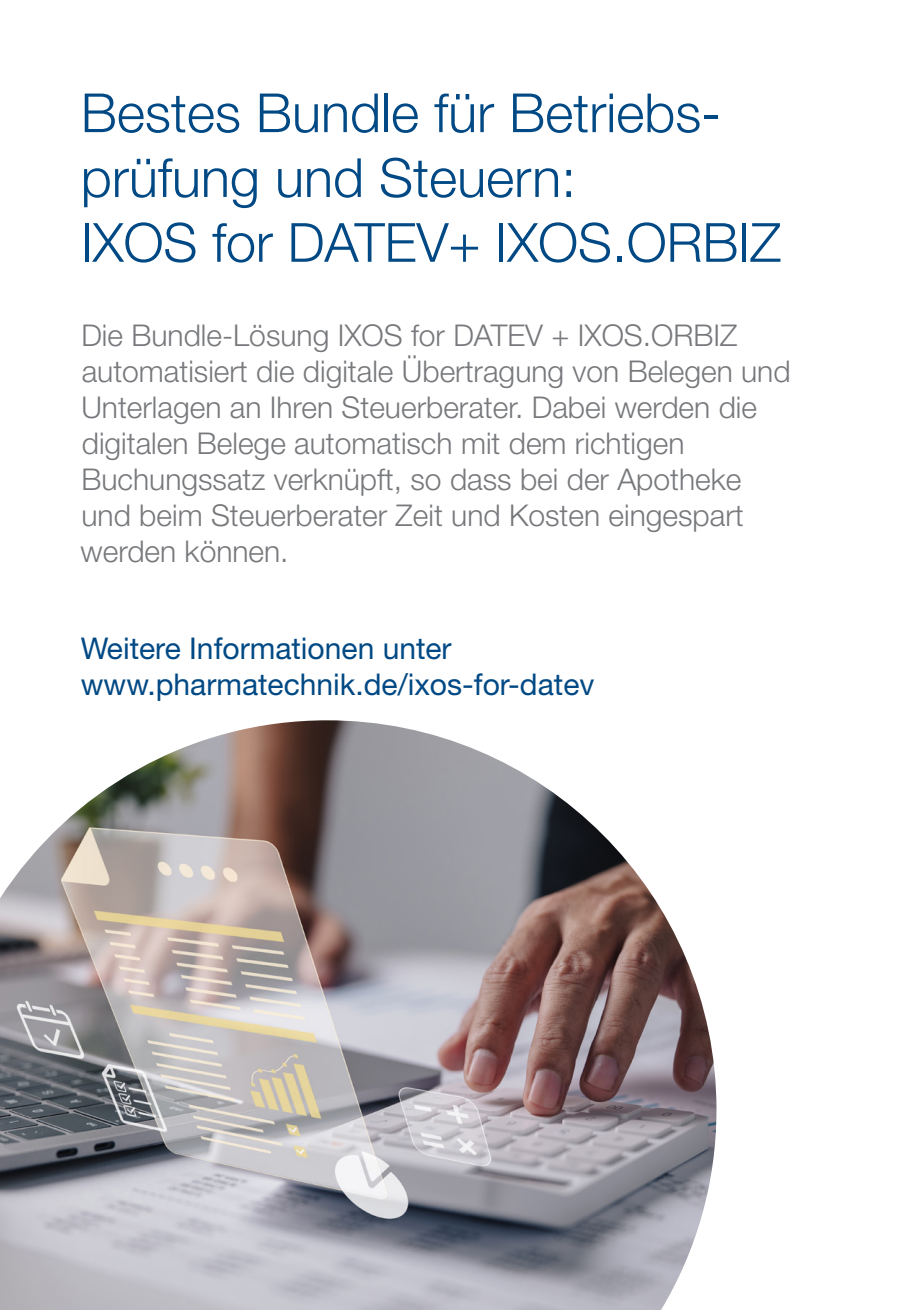
<style>
.page{position:relative;width:919px;height:1310px;background:#fff}
.page>*{position:absolute;margin:0;border:0;box-sizing:border-box;transform-origin:0 0}
.t1{font:300 54px/64.8px "Helvetica Neue LT Std";color:#014984}
.t2{font:300 30px/36px "Helvetica Neue LT Std";color:#76787b}
.t3{font:30px/36px "Helvetica Neue LT Std";color:#014984}
</style>
<div class="page">
<img style="left:0;top:720px;width:716px;height:590px">
<h1 class="t1" style="left:81px;top:79px;width:701px">Bestes Bundle für Betriebs-- prüfung und Steuern:<br>IXOS for DATEV+ IXOS.ORBIZ</h1>
<p class="t2" style="left:81px;top:317px;width:711px">Die Bundle-Lösung IXOS for DATEV + IXOS.ORBIZ automatisiert die digitale Übertragung von Belegen und Unterlagen an Ihren Steuerberater. Dabei werden die digitalen Belege automatisch mit dem richtigen Buchungssatz verknüpft, so dass bei der Apotheke und beim Steuerberater Zeit und Kosten eingespart werden können.</p>
<p class="t3" style="left:81px;top:629px;width:515px">Weitere Informationen unter www.pharmatechnik.de/ixos-for-datev</p>
</div>
